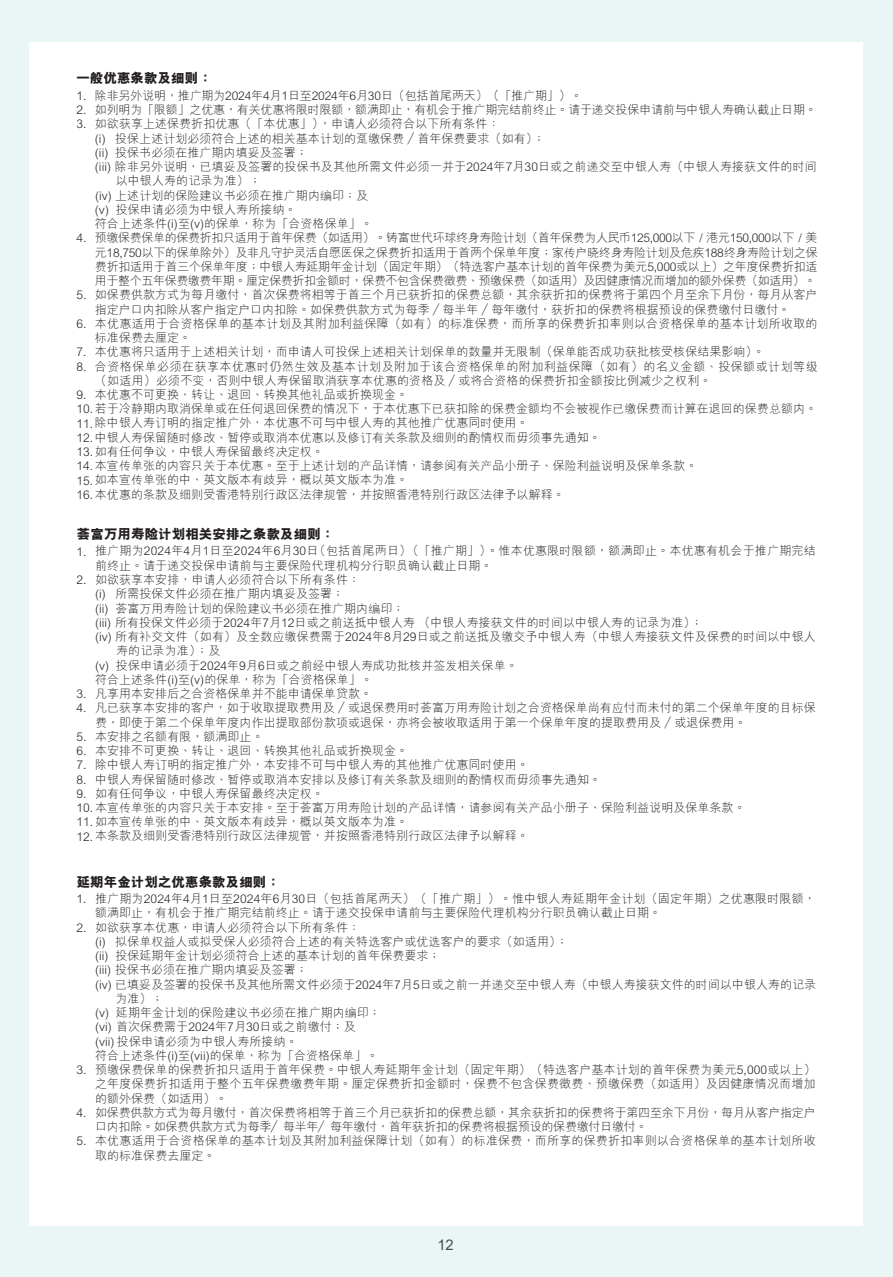
<style>
.page{position:relative;width:893px;height:1277px;background:#e9f6f5}
.page>*{position:absolute;margin:0;border:0;box-sizing:border-box;transform-origin:0 0}
.t1{font:700 14.7px "M Hei HKS";color:#4d4b4c}
.t2{font:800 13.5px "M Hei HKS";letter-spacing:.005em;color:#231f20}
.t3{font:300 12px/14.2px "M Hei HKS";letter-spacing:.005em;color:#231f20}
.t4{font:300 12px "M Hei HKS";letter-spacing:-.015em;color:#231f20}
.t5{font:300 12px "M Hei HKS";letter-spacing:-.03em;color:#231f20}
.t6{font:300 12px "M Hei HKS";letter-spacing:-.02em;color:#231f20}
.t7{font:300 12px "M Hei HKS";letter-spacing:-.025em;color:#231f20}
.t8{font:300 12px "M Hei HKS";letter-spacing:.04em;color:#231f20}
</style>
<div class="page">
<div style="left:29px;top:42px;width:834px;height:1183px;background:#fff"></div>
<p class="t2" style="left:76px;top:69px;width:137px">一般優惠條款及細則：</p>
<p class="t3" style="left:76px;top:88px;width:12px;text-align:justify">1.<br>2.<br>3.</p>
<p class="t4" style="left:95px;top:87px;width:489px">除非另外說明，推廣期為2024年4月1日至2024年6月30日（包括首尾兩天）（「推廣期」）。</p>
<p class="t4" style="left:95px;top:101px;width:723px">如列明為「限額」之優惠，有關優惠將限時限額，額滿即止，有機會於推廣期完結前終止。請於遞交投保申請前與中銀人壽確認截止日期。</p>
<p class="t3" style="left:95px;top:116px;width:406px">如欲獲享上述保費折扣優惠（「本優惠」），申請人必須符合以下所有條件：</p>
<p class="t3" style="left:95px;top:131px;width:452px">(i) 投保上述計劃必須符合上述的相關基本計劃的躉繳保費 ／首年保費要求（如有）；</p>
<p class="t3" style="left:95px;top:145px;width:214px">(ii) 投保書必須在推廣期內填妥及簽署；</p>
<p class="t3" style="left:95px;top:159px;width:723px">(iii) 除非另外說明，已填妥及簽署的投保書及其他所需文件必須一併於2024年7月30日或之前遞交至中銀人壽（中銀人壽接獲文件的時間</p>
<p class="t3" style="left:116px;top:173px;width:147px">以中銀人壽的記錄為準）；</p>
<p class="t3" style="left:95px;top:188px;width:275px">(iv) 上述計劃的保險建議書必須在推廣期內編印；及</p>
<p class="t3" style="left:95px;top:202px;width:203px">(v) 投保申請必須為中銀人壽所接納。</p>
<p class="t3" style="left:95px;top:216px;width:279px">符合上述條件(i)至(v)的保單，稱為「合資格保單」。</p>
<p class="t5" style="left:95px;top:229px;width:724px">預繳保費保單的保費折扣只適用於首年保費（如適用）。鑄富世代環球終身壽險計劃（首年保費為人民幣125,000以下 / 港元150,000以下 / 美</p>
<p class="t7" style="left:95px;top:244px;width:724px">元18,750以下的保單除外）及非凡守護靈活自願醫保之保費折扣適用於首兩個保單年度；家傳戶曉終身壽險計劃及危疾188終身壽險計劃之保</p>
<p class="t6" style="left:95px;top:258px;width:724px">費折扣適用於首三個保單年度；中銀人壽延期年金計劃（固定年期）（特選客戶基本計劃的首年保費為美元5,000或以上）之年度保費折扣適</p>
<p class="t5" style="left:95px;top:272px;width:723px">用於整個五年保費繳費年期。釐定保費折扣金額時，保費不包含保費徵費、預繳保費（如適用）及因健康情況而增加的額外保費（如適用）。</p>
<p class="t3" style="left:95px;top:287px;width:724px">如保費供款方式為每月繳付，首次保費將相等於首三個月已獲折扣的保費總額，其余獲折扣的保費將於第四個月至余下月份，每月從客戶</p>
<p class="t3" style="left:95px;top:302px;width:697px">指定戶口內扣除從客戶指定戶口內扣除。如保費供款方式為每季／每半年／每年繳付，獲折扣的保費將根據預設的保費繳付日繳付。</p>
<p class="t3" style="left:95px;top:316px;width:724px">本優惠適用於合資格保單的基本計劃及其附加利益保障（如有）的標準保費，而所享的保費折扣率則以合資格保單的基本計劃所收取的</p>
<p class="t3" style="left:95px;top:330px;width:98px">標準保費去釐定。</p>
<p class="t3" style="left:95px;top:344px;width:671px">本優惠將只適用於上述相關計劃，而申請人可投保上述相關計劃保單的數量並無限制（保單能否成功獲批核受核保結果影響）。</p>
<p class="t8" style="left:95px;top:358px;width:724px">合資格保單必須在獲享本優惠時仍然生效及基本計劃及附加於該合資格保單的附加利益保障（如有）的名義金額、投保額或計劃等級</p>
<p class="t3" style="left:95px;top:373px;width:618px">（如適用）必須不變，否則中銀人壽保留取消獲享本優惠的資格及 ／或將合資格的保費折扣金額按比例減少之權利。</p>
<p class="t3" style="left:95px;top:387px;width:315px">本優惠不可更換、轉讓、退回、轉換其他禮品或折換現金。</p>
<p class="t3" style="left:76px;top:230px;width:12px">4.</p>
<p class="t3" style="left:76px;top:287px;width:12px">5.</p>
<p class="t3" style="left:76px;top:316px;width:12px">6.</p>
<p class="t3" style="left:76px;top:344px;width:12px">7.<br>8.</p>
<p class="t3" style="left:76px;top:387px;width:742px">9.<br>10.若於冷靜期內取消保單或在任何退回保費的情況下，於本優惠下已獲扣除的保費金額均不會被視作已繳保費而計算在退回的保費總額內。11.除中銀人壽訂明的指定推廣外，本優惠不可與中銀人壽的其他推廣優惠同時使用。<br>12.中銀人壽保留隨時修改、暫停或取消本優惠以及修訂有關條款及細則的酌情權而毋須事先通知。<br>13.如有任何爭議，中銀人壽保留最終決定權。<br>14.本宣傳單張的內容只關於本優惠。至於上述計劃的產品詳情，請參閱有關產品小冊子、保險利益說明及保單條款。<br>15.如本宣傳單張的中、英文版本有歧異，概以英文版本為準。<br>16.本優惠的條款及細則受香港特別行政區法律規管，並按照香港特別行政區法律予以解釋。</p>
<p class="t2" style="left:77px;top:525px;width:259px">薈富萬用壽險計劃相關安排之條款及細則：</p>
<p class="t3" style="left:77px;top:544px;width:12px">1.</p>
<p class="t3" style="left:77px;top:572px;width:12px">2.</p>
<p class="t3" style="left:95px;top:543px;width:722px">推廣期為2024年4月1日至2024年6月30日（包括首尾兩日）（「推廣期」）。惟本優惠限時限額，額滿即止。本優惠有機會於推廣期完結</p>
<p class="t3" style="left:95px;top:558px;width:399px">前終止。請於遞交投保申請前與主要保險代理機構分行職員確認截止日期。</p>
<p class="t3" style="left:95px;top:572px;width:267px">如欲獲享本安排，申請人必須符合以下所有條件：</p>
<p class="t3" style="left:95px;top:586px;width:251px">(i) 所需投保文件必須在推廣期內填妥及簽署；</p>
<p class="t3" style="left:95px;top:600px;width:311px">(ii) 薈富萬用壽險計劃的保險建議書必須在推廣期內編印；</p>
<p class="t3" style="left:95px;top:615px;width:609px">(iii) 所有投保文件必須於2024年7月12日或之前送抵中銀人壽 （中銀人壽接獲文件的時間以中銀人壽的記錄為準）；</p>
<p class="t3" style="left:95px;top:629px;width:722px">(iv) 所有補交文件（如有）及全數應繳保費需於2024年8月29日或之前送抵及繳交予中銀人壽（中銀人壽接獲文件及保費的時間以中銀人</p>
<p class="t3" style="left:116px;top:643px;width:106px">壽的記錄為準）；及</p>
<p class="t3" style="left:95px;top:657px;width:424px">(v) 投保申請必須於2024年9月6日或之前經中銀人壽成功批核並簽發相關保單。</p>
<p class="t3" style="left:95px;top:672px;width:279px">符合上述條件(i)至(v)的保單，稱為「合資格保單」。</p>
<p class="t3" style="left:95px;top:686px;width:279px">凡享用本安排後之合資格保單並不能申請保單貸款。</p>
<p class="t3" style="left:95px;top:700px;width:722px">凡已獲享本安排的客戶，如於收取提取費用及／或退保費用時薈富萬用壽險計劃之合資格保單尚有應付而未付的第二個保單年度的目標保</p>
<p class="t3" style="left:95px;top:714px;width:653px">費，即使於第二個保單年度內作出提取部份款項或退保，亦將會被收取適用於第一個保單年度的提取費用及 ／或退保費用。</p>
<p class="t3" style="left:95px;top:729px;width:170px">本安排之名額有限，額滿即止。</p>
<p class="t3" style="left:95px;top:743px;width:315px">本安排不可更換、轉讓、退回、轉換其他禮品或折換現金。</p>
<p class="t3" style="left:95px;top:757px;width:435px">除中銀人壽訂明的指定推廣外，本安排不可與中銀人壽的其他推廣優惠同時使用。</p>
<p class="t3" style="left:95px;top:771px;width:507px">中銀人壽保留隨時修改、暫停或取消本安排以及修訂有關條款及細則的酌情權而毋須事先通知。</p>
<p class="t3" style="left:95px;top:786px;width:230px">如有任何爭議，中銀人壽保留最終決定權。</p>
<p class="t3" style="left:77px;top:686px;width:12px">3.<br>4.</p>
<p class="t3" style="left:77px;top:729px;width:671px">5.<br>6.<br>7.<br>8.<br>9.<br>10.本宣傳單張的內容只關於本安排。至於薈富萬用壽險計劃的產品詳情，請參閱有關產品小冊子、保險利益說明及保單條款。<br>11.如本宣傳單張的中、英文版本有歧異，概以英文版本為準。<br>12.本條款及細則受香港特別行政區法律規管，並按照香港特別行政區法律予以解釋。</p>
<p class="t2" style="left:77px;top:873px;width:205px">延期年金計劃之優惠條款及細則：</p>
<p class="t3" style="left:77px;top:891px;width:12px">1.</p>
<p class="t3" style="left:77px;top:920px;width:12px">2.</p>
<p class="t3" style="left:95px;top:891px;width:722px">推廣期為2024年4月1日至2024年6月30日（包括首尾兩天）（「推廣期」）。惟中銀人壽延期年金計劃（固定年期）之優惠限時限額，</p>
<p class="t3" style="left:95px;top:905px;width:568px">額滿即止，有機會於推廣期完結前終止。請於遞交投保申請前與主要保險代理機構分行職員確認截止日期。</p>
<p class="t3" style="left:95px;top:920px;width:267px">如欲獲享本優惠，申請人必須符合以下所有條件：</p>
<p class="t3" style="left:95px;top:934px;width:475px">(i) 擬保單權益人或擬受保人必須符合上述的有關特選客戶或優選客戶的要求（如適用）；</p>
<p class="t3" style="left:95px;top:948px;width:347px">(ii) 投保延期年金計劃必須符合上述的基本計劃的首年保費要求；</p>
<p class="t3" style="left:95px;top:962px;width:214px">(iii) 投保書必須在推廣期內填妥及簽署；</p>
<p class="t3" style="left:95px;top:977px;width:722px">(iv) 已填妥及簽署的投保書及其他所需文件必須於2024年7月5日或之前一併遞交至中銀人壽（中銀人壽接獲文件的時間以中銀人壽的記錄</p>
<p class="t3" style="left:115px;top:991px;width:50px">為準）；</p>
<p class="t3" style="left:95px;top:1005px;width:287px">(v) 延期年金計劃的保險建議書必須在推廣期內編印；</p>
<p class="t3" style="left:95px;top:1019px;width:262px">(vi) 首次保費需於2024年7月30日或之前繳付；及</p>
<p class="t3" style="left:95px;top:1034px;width:204px">(vii) 投保申請必須為中銀人壽所接納。</p>
<p class="t3" style="left:95px;top:1048px;width:285px">符合上述條件(i)至(vii)的保單，稱為「合資格保單」。</p>
<p class="t3" style="left:95px;top:1062px;width:722px">預繳保費保單的保費折扣只適用於首年保費。中銀人壽延期年金計劃（固定年期）（特選客戶基本計劃的首年保費為美元5,000或以上）</p>
<p class="t3" style="left:95px;top:1076px;width:722px">之年度保費折扣適用於整個五年保費繳費年期。釐定保費折扣金額時，保費不包含保費徵費、預繳保費（如適用）及因健康情況而增加</p>
<p class="t3" style="left:95px;top:1090px;width:134px">的額外保費（如適用）。</p>
<p class="t4" style="left:95px;top:1104px;width:722px">如保費供款方式為每月繳付，首次保費將相等於首三個月已獲折扣的保費總額，其余獲折扣的保費將於第四至余下月份，每月從客戶指定戶</p>
<p class="t6" style="left:95px;top:1118px;width:554px">口內扣除。如保費供款方式為每季／每半年／每年繳付，首年獲折扣的保費將根據預設的保費繳付日繳付。</p>
<p class="t3" style="left:95px;top:1133px;width:722px">本優惠適用於合資格保單的基本計劃及其附加利益保障計劃（如有）的標準保費，而所享的保費折扣率則以合資格保單的基本計劃所收</p>
<p class="t3" style="left:95px;top:1147px;width:122px">取的標準保費去釐定。</p>
<p class="t3" style="left:77px;top:1062px;width:12px">3.</p>
<p class="t3" style="left:77px;top:1105px;width:12px">4.</p>
<p class="t3" style="left:77px;top:1133px;width:12px">5.</p>
<p class="t1" style="left:437px;top:1233px;width:18px">12</p>
</div>
